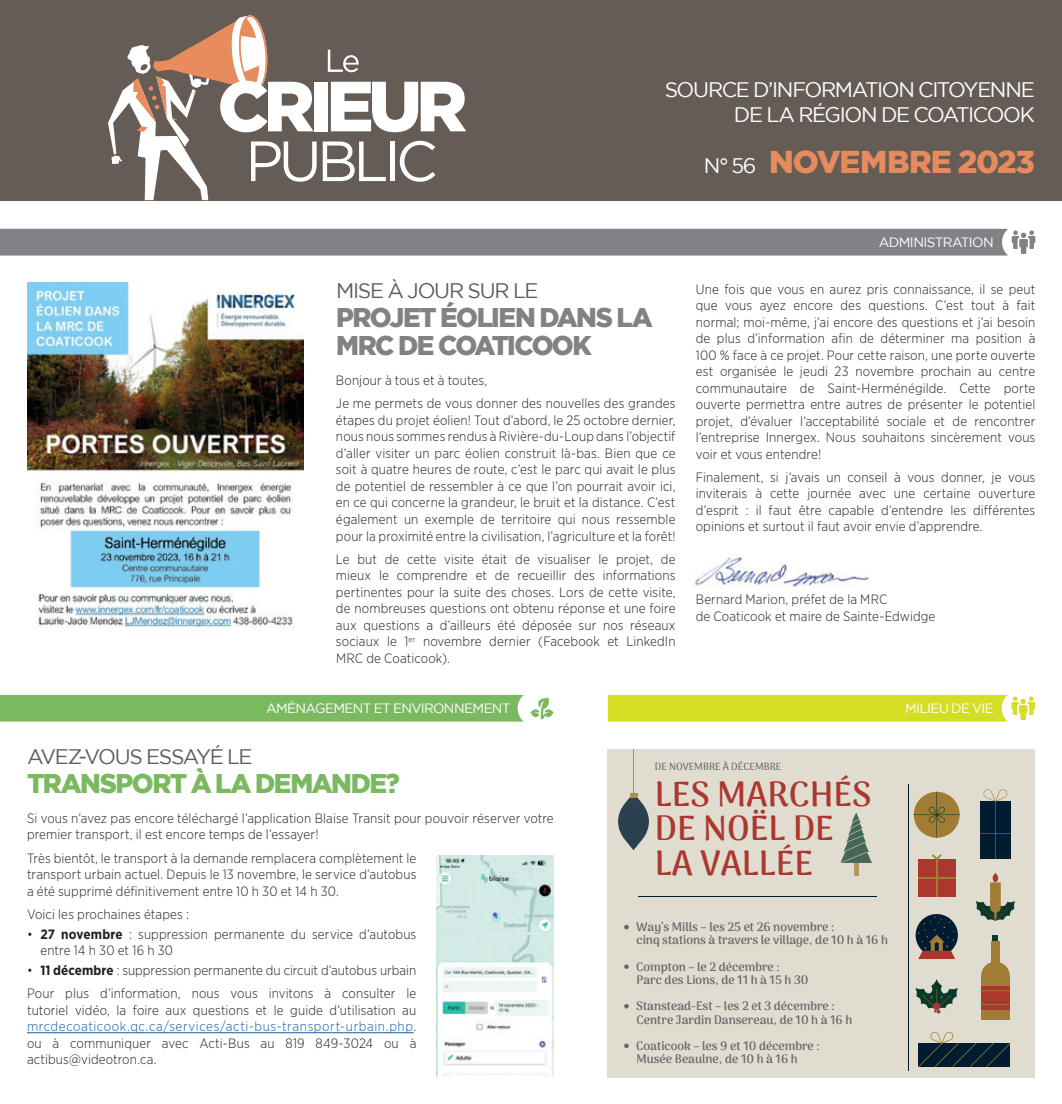
<style>
.page{position:relative;width:1062px;height:1104px;background:#fff}
.page>*{position:absolute;margin:0;border:0;box-sizing:border-box;transform-origin:0 0}
.t1{font:700 34.35px/34.2px "Arima Madurai";color:#ab372e}
.t2{font:900 31.5px "Gotham";letter-spacing:-.03em;color:#e68b5d}
.t3{font:900 27px/28.5px "Gotham";letter-spacing:-.06em;color:#808285}
.t4{font:900 27px "Gotham";letter-spacing:-.055em;color:#7bb960}
.t5{font:21px/25.2px "Gotham";letter-spacing:-.06em;color:#fff;text-align:right}
.t6{font:21px "Gotham";letter-spacing:-.06em;color:#655c56}
.t7{font:300 13.5px/16.5px "Gotham Narrow";letter-spacing:.005em;color:#231f20;text-align:justify}
.t8{font:13.5px "Gotham";letter-spacing:-.05em;color:#fff}
.t9{font:700 12.15px "Arima Madurai";color:#626667}
.t10{font:500 10.2px "Arima Madurai";color:#626667}
.s1{font-weight:400;font-size:21px;color:#fff}
.s2{font-weight:700}
.s3{color:#175d9e}
</style>
<div class="page">
<div style="left:0;top:0;width:1062px;height:200px;background:#655c56"></div>
<div style="left:314px;top:82px;width:13px;height:49px;background:#fff"></div>
<svg style="left:331px;top:82px;width:135px;height:50px"></svg>
<svg style="left:108px;top:15px;width:209px;height:185px"></svg>
<svg style="left:323px;top:141px;width:63px;height:40px"></svg>
<hr style="left:390px;top:141px;width:4px;height:40px;background:#fff">
<svg style="left:400px;top:141px;width:35px;height:41px"></svg>
<svg style="left:328px;top:50px;width:31px;height:22px"></svg>
<div style="left:0;top:694px;width:524px;height:27px;background:#7bb960"></div>
<svg style="left:530px;top:697px;width:24px;height:22px"></svg>
<img style="left:27px;top:283px;width:277px;height:345px">
<hr style="left:27px;top:1032px;width:387px;height:1px;background:#175d9e">
<div style="left:0;top:229px;width:1035px;height:26px;background:#808285"></div>
<div style="left:608px;top:748px;width:427px;height:328px;background:#e0ddd0"></div>
<hr style="left:854px;top:861px;width:4px;height:14px;background:#b29760">
<svg style="left:840px;top:812px;width:32px;height:51px"></svg>
<hr style="left:638px;top:895px;width:239px;height:1px;background:#001c31">
<svg style="left:981px;top:1008px;width:29px;height:11px"></svg>
<div style="left:981px;top:985px;width:29px;height:23px;background:#ab372e"></div>
<div style="left:993px;top:934px;width:5px;height:8px;background:#0b3927"></div>
<div style="left:991px;top:941px;width:8px;height:32px;background:#a17c34"></div>
<svg style="left:981px;top:961px;width:29px;height:30px"></svg>
<svg style="left:918px;top:1032px;width:92px;height:34px"></svg>
<div style="left:918px;top:859px;width:38px;height:37px;background:#ab372e"></div>
<hr style="left:936px;top:859px;width:2px;height:37px;background:#a17c34">
<hr style="left:918px;top:877px;width:38px;height:1px;background:#a17c34">
<svg style="left:931px;top:854px;width:11px;height:5px"></svg>
<svg style="left:915px;top:979px;width:43px;height:34px"></svg>
<svg style="left:980px;top:789px;width:31px;height:70px;background:#283d49"></svg>
<svg style="left:976px;top:873px;width:39px;height:47px"></svg>
<svg style="left:916px;top:914px;width:42px;height:44px"></svg>
<svg style="left:913px;top:791px;width:47px;height:46px"></svg>
<hr style="left:908px;top:784px;width:1px;height:286px;background:#001c31">
<svg style="left:618px;top:793px;width:31px;height:57px"></svg>
<hr style="left:633px;top:748px;width:1px;height:47px;background:#a17c34">
<svg style="left:624px;top:924px;width:5px;height:5px"></svg>
<svg style="left:624px;top:964px;width:5px;height:4px"></svg>
<svg style="left:624px;top:1004px;width:5px;height:4px"></svg>
<svg style="left:624px;top:1043px;width:5px;height:4px"></svg>
<svg style="left:608px;top:694px;width:427px;height:27px;background:#d7e034"></svg>
<img style="left:437px;top:855px;width:117px;height:221px">
<img style="left:694px;top:554px;width:176px;height:33px">
<h3 class="t5" style="left:665px;top:77px;width:372px">SOURCE D’INFORMATION CITOYENNE<br>DE LA RÉGION DE COATICOOK</h3>
<h2 class="t2" style="left:704px;top:144px;width:333px"><span class="s1">N° 56</span> NOVEMBRE 2023</h2>
<h3 class="t6" style="left:336px;top:279px;width:204px">MISE À JOUR SUR LE</h3>
<h3 class="t3" style="left:336px;top:302px;width:318px">PROJET ÉOLIEN DANS LA<br>MRC DE COATICOOK</h3>
<p class="t7" style="left:336px;top:368px;width:341px;line-height:23.2px">Bonjour à tous et à toutes,<br>Je me permets de vous donner des nouvelles des grandes</p>
<p class="t7" style="left:336px;top:411px;width:341px">étapes du projet éolien! Tout d’abord, le 25 octobre dernier, nous nous sommes rendus à Rivière-du-Loup dans l’objectif d’aller visiter un parc éolien construit là-bas. Bien que ce soit à quatre heures de route, c’est le parc qui avait le plus de potentiel de ressembler à ce que l’on pourrait avoir ici, en ce qui concerne la grandeur, le bruit et la distance. C’est également un exemple de territoire qui nous ressemble pour la proximité entre la civilisation, l’agriculture et la forêt!</p>
<p class="t7" style="left:336px;top:550px;width:341px">Le but de cette visite était de visualiser le projet, de mieux le comprendre et de recueillir des informations pertinentes pour la suite des choses. Lors de cette visite, de nombreuses questions ont obtenu réponse et une foire aux questions a d’ailleurs été déposée sur nos réseaux sociaux le 1<sup>er</sup> novembre dernier (Facebook et LinkedIn MRC de Coaticook).</p>
<p class="t8" style="left:266px;top:700px;width:246px">AMÉNAGEMENT ET ENVIRONNEMENT</p>
<p class="t8" style="left:879px;top:235px;width:116px">ADMINISTRATION</p>
<p class="t7" style="left:696px;top:280px;width:341px">Une fois que vous en aurez pris connaissance, il se peut que vous ayez encore des questions. C’est tout à fait normal; moi-même, j’ai encore des questions et j’ai besoin de plus d’information afin de déterminer ma position à 100 % face à ce projet. Pour cette raison, une porte ouverte est organisée le jeudi 23 novembre prochain au centre communautaire de Saint-Herménégilde. Cette porte ouverte permettra entre autres de présenter le potentiel projet, d’évaluer l’acceptabilité sociale et de rencontrer l’entreprise Innergex. Nous souhaitons sincèrement vous voir et vous entendre!</p>
<p class="t7" style="left:696px;top:468px;width:341px">Finalement, si j’avais un conseil à vous donner, je vous inviterais à cette journée avec une certaine ouverture d’esprit : il faut être capable d’entendre les différentes opinions et surtout il faut avoir envie d’apprendre.</p>
<p class="t7" style="left:696px;top:590px;width:241px">Bernard Marion, préfet de la MRC<br>de Coaticook et maire de Sainte-Edwidge</p>
<p class="t8" style="left:905px;top:700px;width:90px">MILIEU DE VIE</p>
<h3 class="t6" style="left:27px;top:745px;width:227px">AVEZ-VOUS ESSAYÉ LE</h3>
<h3 class="t4" style="left:27px;top:767px;width:374px">TRANSPORT À LA DEMANDE?</h3>
<p class="t7" style="left:27px;top:809px;width:528px">Si vous n’avez pas encore téléchargé l’application Blaise Transit pour pouvoir réserver votre premier transport, il est encore temps de l’essayer!</p>
<p class="t7" style="left:27px;top:848px;width:391px">Très bientôt, le transport à la demande remplacera complètement le transport urbain actuel. Depuis le 13 novembre, le service d’autobus a été supprimé définitivement entre 10 h 30 et 14 h 30.</p>
<p class="t7" style="left:27px;top:905px;width:164px">Voici les prochaines étapes :</p>
<p class="t7" style="left:40px;top:925px;width:377px;text-indent:-14px">• <span class="s2">27 novembre</span> : suppression permanente du service d’autobus entre 14 h 30 et 16 h 30</p>
<p class="t7" style="left:27px;top:958px;width:391px;line-height:23.2px">• <span class="s2">11 décembre</span> : suppression permanente du circuit d’autobus urbain<br>Pour plus d’information, nous vous invitons à consulter le</p>
<p class="t7" style="left:27px;top:1001px;width:391px">tutoriel vidéo, la foire aux questions et le guide d’utilisation au <span class="s3">mrcdecoaticook.qc.ca/services/acti-bus-transport-urbain.php</span>. ou à communiquer avec Acti-Bus au 819 849-3024 ou à actibus@videotron.ca.</p>
<p class="t10" style="left:655px;top:759px;width:128px">DE NOVEMBRE À DÉCEMBRE</p>
<h1 class="t1" style="left:655px;top:777px;width:218px">LES MARCHÉS<br>DE NOËL DE<br>LA VALLÉE</h1>
<p class="t9" style="left:636px;top:918px;width:200px">Way’s Mills – les 25 et 26 novembre :</p>
<p class="t9" style="left:636px;top:957px;width:145px">Compton – le 2 décembre :</p>
<p class="t9" style="left:636px;top:997px;width:200px">Stanstead-Est – les 2 et 3 décembre :</p>
<p class="t9" style="left:636px;top:1036px;width:185px">Coaticook – les 9 et 10 décembre :</p>
<p class="t9" style="left:637px;top:931px;width:253px">cinq stations à travers le village, de 10 h à 16 h</p>
<p class="t9" style="left:637px;top:970px;width:173px">Parc des Lions, de 11 h à 15 h 30</p>
<p class="t9" style="left:637px;top:1010px;width:217px">Centre Jardin Dansereau, de 10 h à 16 h</p>
<p class="t9" style="left:637px;top:1049px;width:163px">Musée Beaulne, de 10 h à 16 h</p>
</div>
